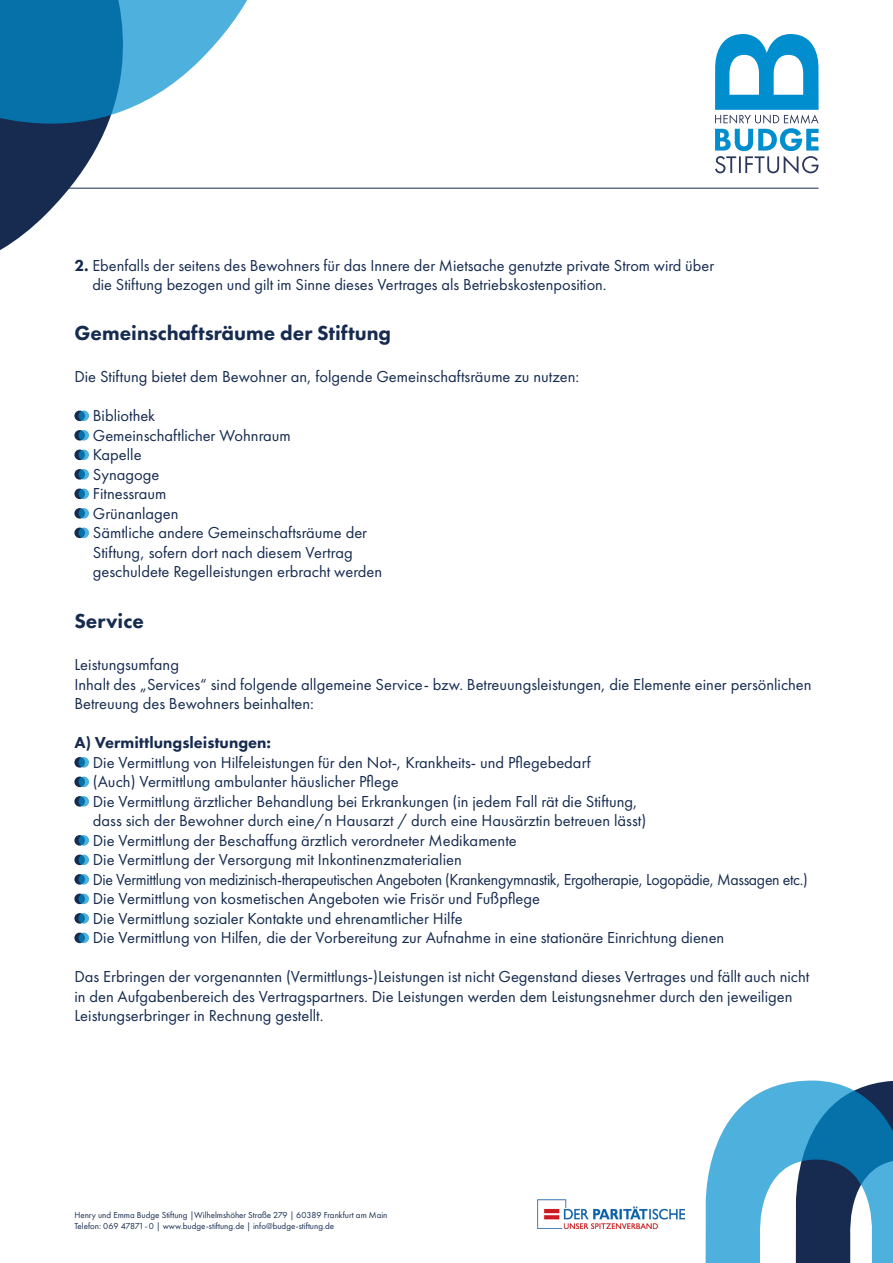
<style>
.page{position:relative;width:893px;height:1263px;background:#fff}
.page>*{position:absolute;margin:0;border:0;box-sizing:border-box;transform-origin:0 0}
.t1{font:800 21px "Futura PT";color:#162b4f}
.t2{font:16.5px/19.5px "Futura PT";color:#162b4f}
.t3{font:800 16.5px "Futura PT";color:#162b4f}
.t4{font:9px/10.8px "Futura PT";color:#162b4f}
.s1{font-weight:800}
</style>
<div class="page">
<hr style="left:22px;top:188px;width:797px;height:1px;background:#162b4f">
<svg style="left:0;top:0;width:284px;height:250px"></svg>
<svg style="left:715px;top:34px;width:104px;height:140px"></svg>
<svg style="left:74px;top:410px;width:11px;height:11px"></svg>
<svg style="left:79px;top:410px;width:10px;height:11px"></svg>
<svg style="left:74px;top:430px;width:11px;height:11px"></svg>
<svg style="left:79px;top:430px;width:10px;height:11px"></svg>
<svg style="left:74px;top:449px;width:11px;height:11px"></svg>
<svg style="left:79px;top:449px;width:10px;height:11px"></svg>
<svg style="left:74px;top:469px;width:11px;height:11px"></svg>
<svg style="left:79px;top:469px;width:10px;height:11px"></svg>
<svg style="left:74px;top:488px;width:11px;height:11px"></svg>
<svg style="left:79px;top:488px;width:10px;height:11px"></svg>
<svg style="left:74px;top:508px;width:11px;height:11px"></svg>
<svg style="left:79px;top:508px;width:10px;height:11px"></svg>
<svg style="left:74px;top:527px;width:11px;height:11px"></svg>
<svg style="left:79px;top:527px;width:10px;height:11px"></svg>
<svg style="left:74px;top:757px;width:11px;height:11px"></svg>
<svg style="left:79px;top:757px;width:10px;height:11px"></svg>
<svg style="left:74px;top:776px;width:11px;height:11px"></svg>
<svg style="left:79px;top:776px;width:10px;height:11px"></svg>
<svg style="left:74px;top:796px;width:11px;height:11px"></svg>
<svg style="left:79px;top:796px;width:10px;height:11px"></svg>
<svg style="left:74px;top:835px;width:11px;height:11px"></svg>
<svg style="left:79px;top:835px;width:10px;height:11px"></svg>
<svg style="left:74px;top:854px;width:11px;height:11px"></svg>
<svg style="left:79px;top:854px;width:10px;height:11px"></svg>
<svg style="left:74px;top:874px;width:11px;height:11px"></svg>
<svg style="left:79px;top:874px;width:10px;height:11px"></svg>
<svg style="left:74px;top:893px;width:11px;height:11px"></svg>
<svg style="left:79px;top:893px;width:10px;height:11px"></svg>
<svg style="left:74px;top:913px;width:11px;height:11px"></svg>
<svg style="left:79px;top:913px;width:10px;height:11px"></svg>
<svg style="left:74px;top:932px;width:11px;height:11px"></svg>
<svg style="left:79px;top:932px;width:10px;height:11px"></svg>
<svg style="left:705px;top:1080px;width:188px;height:183px"></svg>
<img style="left:538px;top:1200px;width:147px;height:29px">
<p class="t2" style="left:92px;top:255px;width:623px;text-indent:-18px"><span class="s1">2.</span> Ebenfalls der seitens des Bewohners für das Innere der Mietsache genutzte private Strom wird über die Stiftung bezogen und gilt im Sinne dieses Vertrages als Betriebskostenposition.</p>
<p class="t1" style="left:74px;top:320px;width:318px">Gemeinschaftsräume der Stiftung</p>
<p class="t2" style="left:74px;top:367px;width:506px">Die Stiftung bietet dem Bewohner an, folgende Gemeinschaftsräume zu nutzen:</p>
<p class="t2" style="left:93px;top:406px;width:291px">Bibliothek<br>Gemeinschaftlicher Wohnraum<br>Kapelle<br>Synagoge<br>Fitnessraum<br>Grünanlagen<br>Sämtliche andere Gemeinschaftsräume der<br>Stiftung, sofern dort nach diesem Vertrag geschuldete Regelleistungen erbracht werden</p>
<p class="t1" style="left:74px;top:608px;width:71px">Service</p>
<p class="t2" style="left:74px;top:655px;width:739px">Leistungsumfang<br>Inhalt des „Services“ sind folgende allgemeine Service- bzw. Betreuungsleistungen, die Elemente einer persönlichen<br>Betreuung des Bewohners beinhalten:</p>
<p class="t3" style="left:74px;top:732px;width:198px">A) Vermittlungsleistungen:</p>
<p class="t2" style="left:93px;top:752px;width:716px">Die Vermittlung von Hilfeleistungen für den Not-, Krankheits- und Pflegebedarf<br>(Auch) Vermittlung ambulanter häuslicher Pflege<br>Die Vermittlung ärztlicher Behandlung bei Erkrankungen (in jedem Fall rät die Stiftung,<br>dass sich der Bewohner durch eine/n Hausarzt / durch eine Hausärztin betreuen lässt)<br>Die Vermittlung der Beschaffung ärztlich verordneter Medikamente<br>Die Vermittlung der Versorgung mit Inkontinenzmaterialien<br>Die Vermittlung von medizinisch-therapeutischen Angeboten (Krankengymnastik, Ergotherapie, Logopädie, Massagen etc.)<br>Die Vermittlung von kosmetischen Angeboten wie Frisör und Fußpflege<br>Die Vermittlung sozialer Kontakte und ehrenamtlicher Hilfe<br>Die Vermittlung von Hilfen, die der Vorbereitung zur Aufnahme in eine stationäre Einrichtung dienen</p>
<p class="t2" style="left:74px;top:967px;width:737px">Das Erbringen der vorgenannten (Vermittlungs-)Leistungen ist nicht Gegenstand dieses Vertrages und fällt auch nicht in den Aufgabenbereich des Vertragspartners. Die Leistungen werden dem Leistungsnehmer durch den jeweiligen<br>Leistungserbringer in Rechnung gestellt.</p>
<p class="t4" style="left:74px;top:1210px;width:315px">Henry und Emma Budge Stiftung |Wilhelmshöher Straße 279 | 60389 Frankfurt am Main<br>Telefon: 069 47871-0 | www.budge-stiftung.de | info@budge-stiftung.de</p>
</div>
